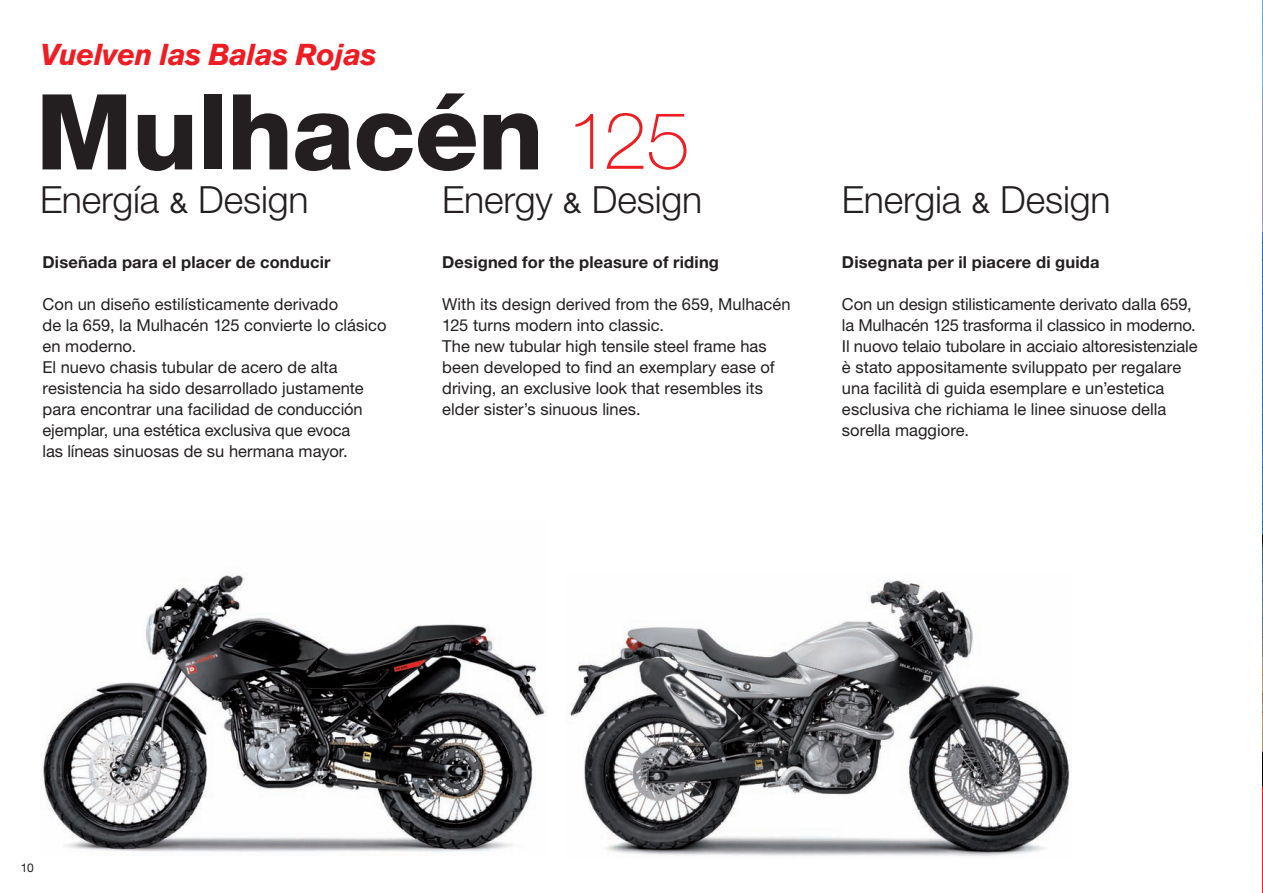
<style>
.page{position:relative;width:1263px;height:893px;background:#fff}
.page>*{position:absolute;margin:0;border:0;box-sizing:border-box;transform-origin:0 0}
.t1{font:800 105px "Helvetica Neue";letter-spacing:-.01em;color:#231f20}
.t2{font:300 37.5px "Helvetica Neue";letter-spacing:-.005em;color:#231f20}
.t3{font:italic 700 30px "Akzidenz Grotesk BE";letter-spacing:-.02em;color:#ee1d23}
.t4{font:16.5px/21px "Helvetica Neue";color:#231f20}
.t5{font:700 16.5px "Helvetica Neue";letter-spacing:.01em;color:#231f20}
.t6{font:12px "Helvetica Neue";color:#231f20}
.s1{font-weight:100;font-size:79.5px;color:#ee1d23}
.s2{font-weight:400;font-size:28.5px}
</style>
<div class="page">
<img style="left:566px;top:580px;width:505px;height:277px">
<img style="left:40px;top:574px;width:507px;height:278px">
<img style="left:1262px;top:0;width:1px;height:893px">
<h3 class="t3" style="left:40px;top:37px;width:338px">Vuelven las Balas Rojas</h3>
<h1 class="t1" style="left:36px;top:70px;width:656px">Mulhacén <span class="s1">125</span></h1>
<h2 class="t2" style="left:40px;top:176px;width:270px">Energía <span class="s2">&amp;</span> Design</h2>
<p class="t5" style="left:43px;top:252px;width:290px">Diseñada para el placer de conducir</p>
<p class="t4" style="left:43px;top:294px;width:346px">Con un diseño estilísticamente derivado<br>de la 659, la Mulhacén 125 convierte lo clásico en moderno.<br>El nuevo chasis tubular de acero de alta resistencia ha sido desarrollado justamente para encontrar una facilidad de conducción ejemplar, una estética exclusiva que evoca<br>las líneas sinuosas de su hermana mayor.</p>
<h2 class="t2" style="left:442px;top:176px;width:261px">Energy <span class="s2">&amp;</span> Design</h2>
<h2 class="t2" style="left:842px;top:176px;width:270px">Energia <span class="s2">&amp;</span> Design</h2>
<p class="t5" style="left:442px;top:252px;width:278px">Designed for the pleasure of riding</p>
<p class="t4" style="left:442px;top:293px;width:350px">With its design derived from the 659, Mulhacén 125 turns modern into classic.<br>The new tubular high tensile steel frame has been developed to find an exemplary ease of driving, an exclusive look that resembles its elder sister’s sinuous lines.</p>
<p class="t5" style="left:842px;top:252px;width:259px">Disegnata per il piacere di guida</p>
<p class="t4" style="left:842px;top:293px;width:357px">Con un design stilisticamente derivato dalla 659, la Mulhacén 125 trasforma il classico in moderno.<br>Il nuovo telaio tubolare in acciaio altoresistenziale è stato appositamente sviluppato per regalare una facilità di guida esemplare e un’estetica esclusiva che richiama le linee sinuose della sorella maggiore.</p>
<p class="t6" style="left:21px;top:860px;width:14px">10</p>
</div>
